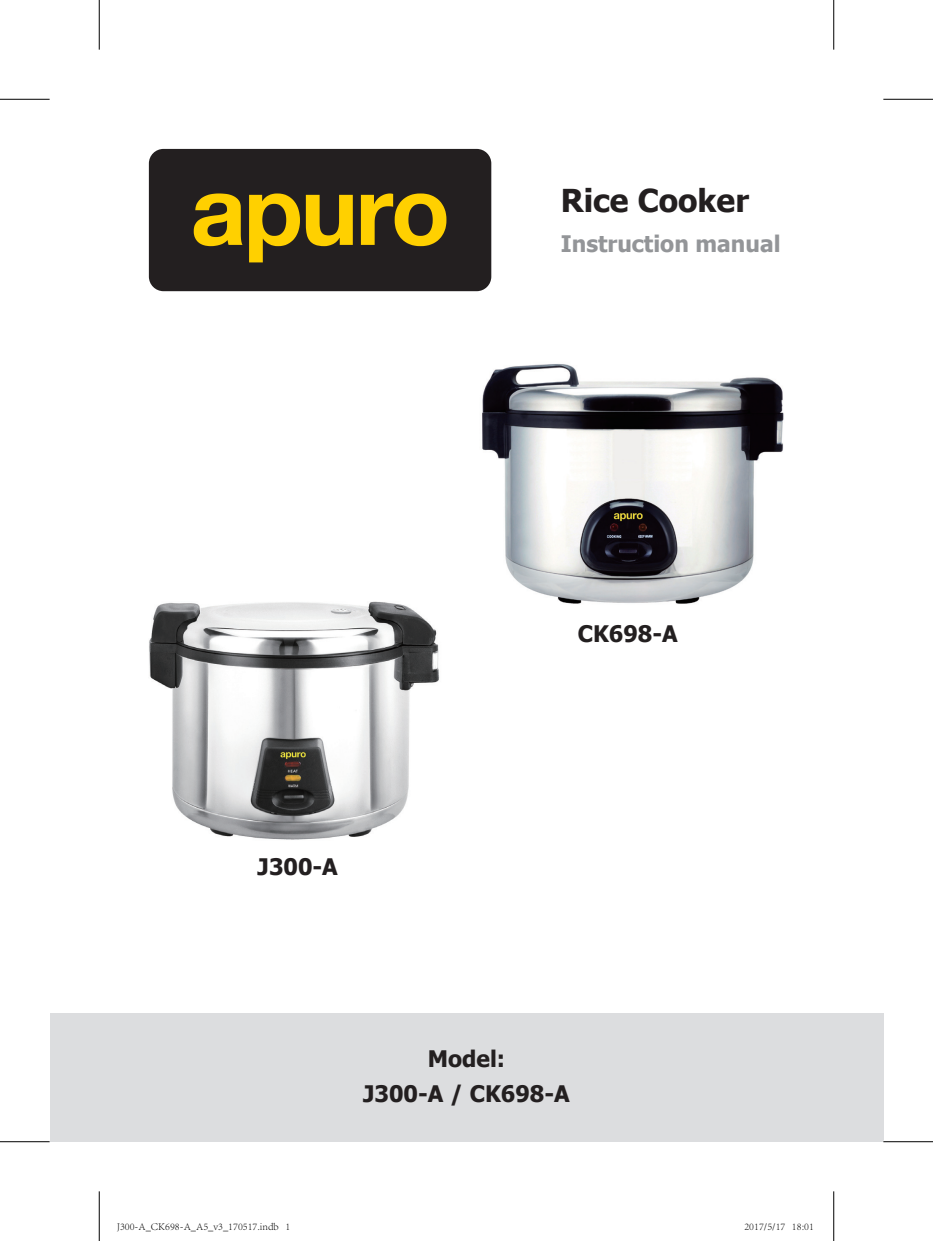
<style>
.page{position:relative;width:933px;height:1241px;background:#fff}
.page>*{position:absolute;margin:0;border:0;box-sizing:border-box;transform-origin:0 0}
.Product_name-UK{font:700 31.5px "Tahoma";color:#231f20}
.language_code-model{font:700 22.75px "Tahoma";color:#231f20}
.IM{font:700 22.75px "Tahoma";color:#939598}
.t1{font:300 10.5px "Adobe Song Std";color:#000}
</style>
<div class="page">
<div style="left:50px;top:1013px;width:833px;height:128px;background:#dcdddf"></div>
<img style="left:149px;top:601px;width:291px;height:239px">
<img style="left:482px;top:364px;width:302px;height:240px">
<div style="left:149px;top:149px;width:342px;height:142px;background:#231f20;border-radius:15px"></div>
<svg style="left:194px;top:193px;width:252px;height:69px"></svg>
<hr style="left:0;top:99px;width:50px;height:1px;background:#000">
<hr style="left:883px;top:99px;width:50px;height:1px;background:#000">
<hr style="left:0;top:1141px;width:50px;height:1px;background:#000">
<hr style="left:883px;top:1141px;width:50px;height:1px;background:#000">
<hr style="left:99px;top:0;width:1px;height:50px;background:#000">
<hr style="left:99px;top:1191px;width:1px;height:49px;background:#000">
<hr style="left:833px;top:0;width:1px;height:50px;background:#000">
<hr style="left:833px;top:1191px;width:1px;height:49px;background:#000">
<p class="Product_name-UK" style="left:561px;top:178px;width:190px">Rice Cooker</p>
<p class="IM" style="left:561px;top:228px;width:221px">Instruction manual</p>
<p class="language_code-model" style="left:578px;top:617px;width:101px">CK698-A</p>
<p class="language_code-model" style="left:258px;top:850px;width:82px">J300-A</p>
<p class="language_code-model" style="left:428px;top:1042px;width:79px">Model:</p>
<p class="language_code-model" style="left:363px;top:1077px;width:208px">J300-A / CK698-A</p>
<p class="t1" style="left:117px;top:1220px;width:175px">J300-A_CK698-A_A5_v3_170517.indb 1</p>
<p class="t1" style="left:744px;top:1220px;width:71px">2017/5/17 18:01</p>
</div>
